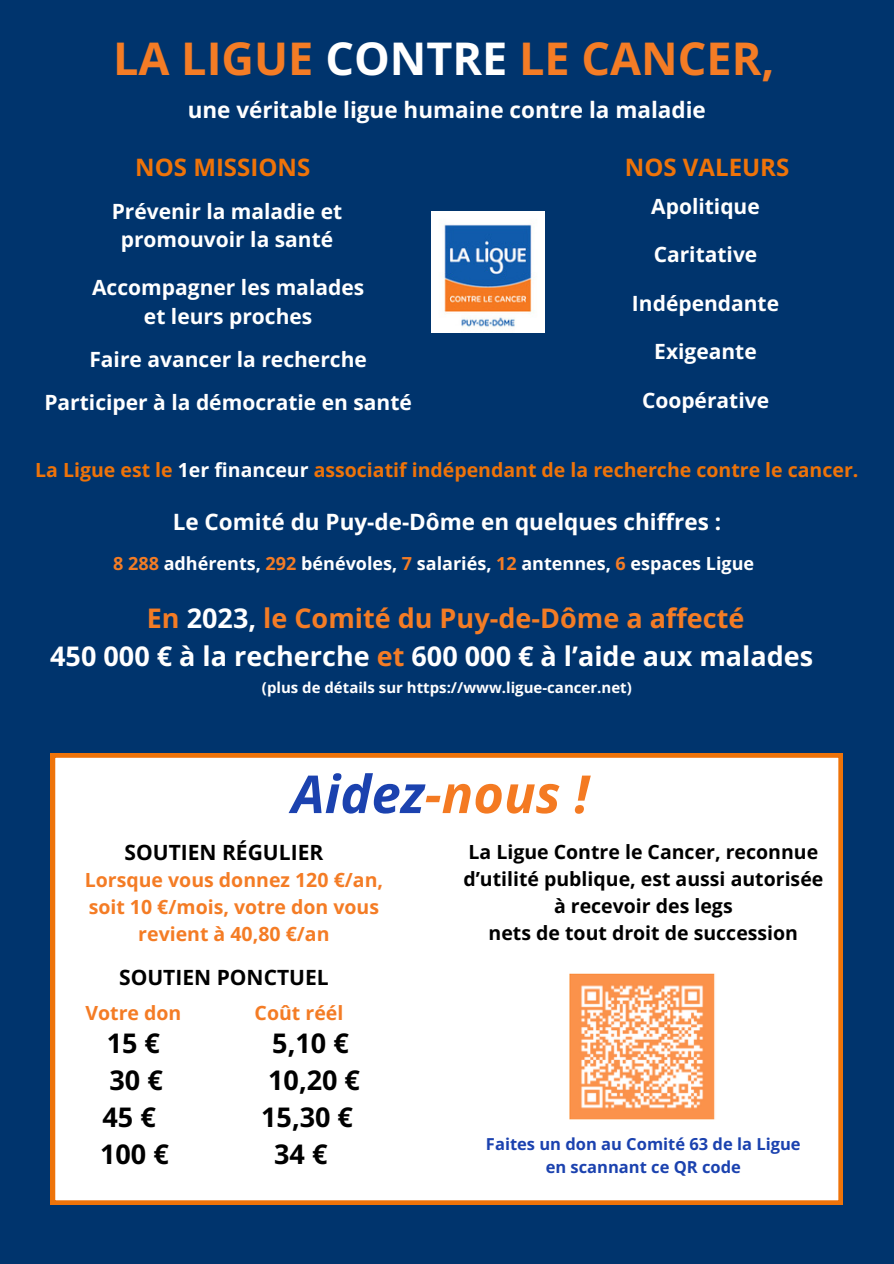
<style>
.page{position:relative;width:894px;height:1264px;background:#fff}
.page>*{position:absolute;margin:0;border:0;box-sizing:border-box;transform-origin:0 0}
.t1{font:italic 700 52.5px "Open Sans";color:#f47a22}
.t2{font:700 45px "Open Sans";color:#f47c25}
.t3{font:700 27px/37.2px "Open Sans";color:#fff}
.t4{font:700 27px "Open Sans";color:#000}
.t5{font:700 24px "Open Sans";color:#ee7309}
.t6{font:700 22.5px "Open Sans";color:#fff}
.t7{font:700 21px/28.2px "Open Sans";color:#fff;text-align:center}
.t8{font:700 21px "Open Sans";color:#000}
.t9{font:700 19.5px/27px "Open Sans";color:#000;text-align:center}
.t10{font:700 19.5px/27px "Open Sans";color:#f47c25;text-align:center}
.t11{font:700 19.5px "Open Sans";color:#ee7309}
.t12{font:700 18px "Open Sans";color:#fff}
.t13{font:700 16.5px/22.5px "Open Sans";color:#1b42af;text-align:center}
.t14{font:700 15px "Open Sans";color:#fff}
.s1{color:#fff}
.s2{color:#f47c25}
.s3{color:#1b42af}
</style>
<div class="page">
<div style="left:0;top:0;width:893px;height:1263px;background:#00346d"></div>
<img style="left:432px;top:212px;width:112px;height:120px">
<div style="left:51px;top:753px;width:791px;height:451px;background:#fff"></div>
<img style="left:569px;top:973px;width:147px;height:146px">
<h2 class="t2" style="left:113px;top:27px;width:662px">LA LIGUE <span class="s1">CONTRE</span> LE CANCER,</h2>
<p class="t6" style="left:188px;top:93px;width:519px">une véritable ligue humaine contre la maladie</p>
<p class="t5" style="left:135px;top:150px;width:176px">NOS MISSIONS</p>
<p class="t5" style="left:624px;top:150px;width:166px">NOS VALEURS</p>
<p class="t7" style="left:112px;top:196px;width:232px">Prévenir la maladie et promouvoir la santé</p>
<p class="t7" style="left:92px;top:273px;width:273px;line-height:28.8px">Accompagner les malades et leurs proches</p>
<p class="t7" style="left:44px;top:338px;width:369px;line-height:42.6px">Faire avancer la recherche<br>Participer à la démocratie en santé</p>
<p class="t7" style="left:651px;top:192px;width:110px">Apolitique</p>
<p class="t7" style="left:653px;top:240px;width:105px">Caritative</p>
<p class="t7" style="left:631px;top:288px;width:149px">Indépendante</p>
<p class="t7" style="left:654px;top:337px;width:104px">Exigeante</p>
<p class="t7" style="left:641px;top:385px;width:128px">Coopérative</p>
<p class="t11" style="left:35px;top:456px;width:824px">La Ligue est le <span class="s1">1er financeur</span> associatif indépendant de la recherche contre le cancer.</p>
<p class="t6" style="left:173px;top:506px;width:550px">Le Comité du Puy-de-Dôme en quelques chiffres :</p>
<p class="t12" style="left:113px;top:550px;width:642px"><span class="s2">8 288</span> adhérents, <span class="s2">292</span> bénévoles, <span class="s2">7</span> salariés, <span class="s2">12</span> antennes, <span class="s2">6</span> espaces Ligue</p>
<p class="t3" style="left:50px;top:599px;width:764px;text-indent:97px"><span class="s2">En</span> 2023, <span class="s2">le Comité du Puy-de-Dôme a affecté<br></span>450 000 € à la recherche <span class="s2">et</span> 600 000 € à l’aide aux malades</p>
<p class="t14" style="left:262px;top:677px;width:371px">(plus de détails sur https://www.ligue-cancer.net)</p>
<h1 class="t1" style="left:291px;top:757px;width:299px"><span class="s3">Aidez</span>-nous !</h1>
<p class="t8" style="left:124px;top:837px;width:200px">SOUTIEN RÉGULIER</p>
<p class="t10" style="left:85px;top:865px;width:300px">Lorsque vous donnez 120 €/an, soit 10 €/mois, votre don vous revient à 40,80 €/an</p>
<p class="t8" style="left:119px;top:962px;width:211px">SOUTIEN PONCTUEL</p>
<p class="t10" style="left:85px;top:998px;width:97px">Votre don</p>
<p class="t10" style="left:254px;top:998px;width:90px">Coût réél</p>
<p class="t4" style="left:107px;top:1023px;width:55px">15 €</p>
<p class="t4" style="left:272px;top:1023px;width:78px">5,10 €</p>
<p class="t4" style="left:109px;top:1060px;width:55px">30 €</p>
<p class="t4" style="left:268px;top:1060px;width:93px">10,20 €</p>
<p class="t4" style="left:102px;top:1098px;width:55px">45 €</p>
<p class="t4" style="left:261px;top:1098px;width:93px">15,30 €</p>
<p class="t4" style="left:100px;top:1135px;width:70px">100 €</p>
<p class="t4" style="left:274px;top:1135px;width:55px">34 €</p>
<p class="t9" style="left:463px;top:837px;width:361px">La Ligue Contre le Cancer, reconnue d’utilité publique, est aussi autorisée à recevoir des legs<br>nets de tout droit de succession</p>
<p class="t13" style="left:486px;top:1132px;width:316px">Faites un don au Comité 63 de la Ligue en scannant ce QR code</p>
</div>
